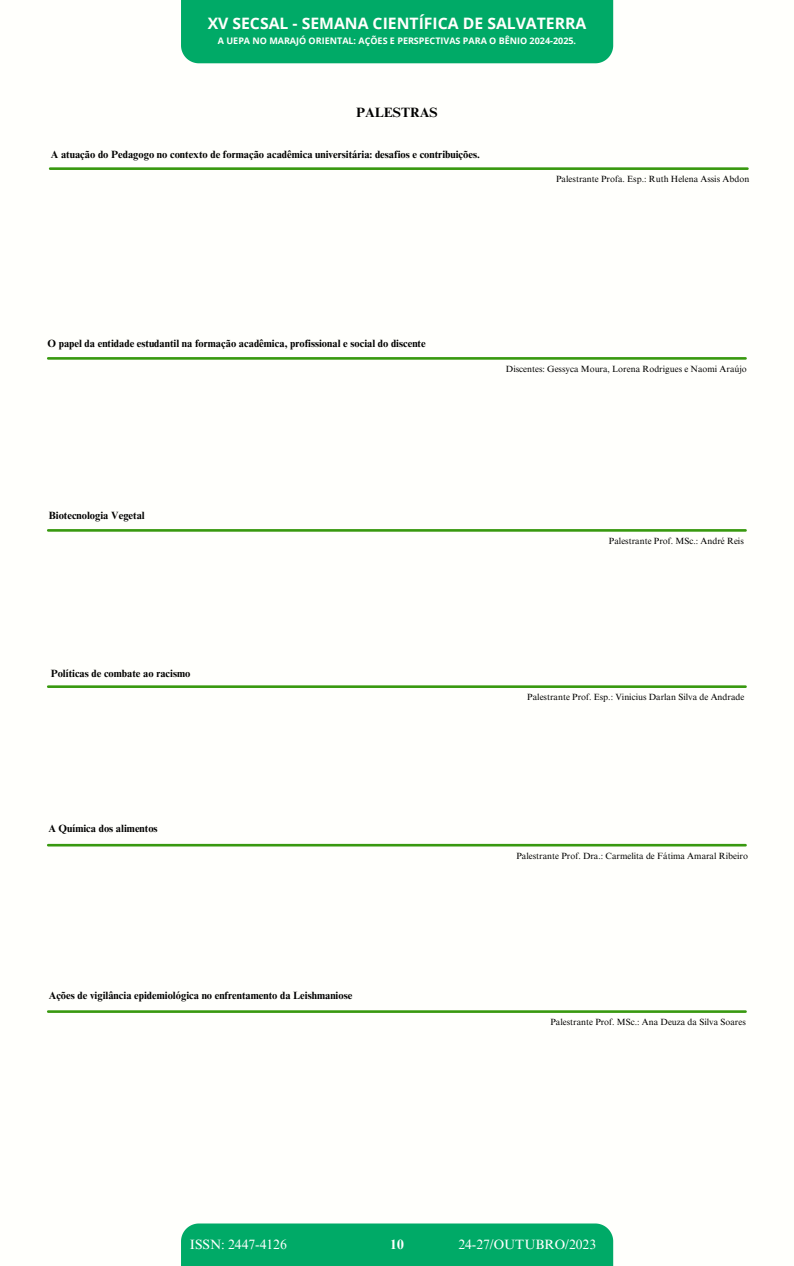
<style>
.page{position:relative;width:794px;height:1266px;background:#fff}
.page>*{position:absolute;margin:0;border:0;box-sizing:border-box;transform-origin:0 0}
.t1{font:700 15.75px "Open Sans";color:#fffffc}
.t2{font:13.5px "Times NRMT Pro";color:#fff}
.t3{font:700 13.5px "Times NRMT Pro";color:#000}
.t4{font:700 13.5px "Times NRMT Pro";color:#fff}
.t5{font:700 10.5px "Times NRMT Pro";color:#000}
.t6{font:9px "Times NRMT Pro";color:#000}
.t7{font:700 9px "Open Sans";color:#fffffc}
</style>
<div class="page">
<div style="left:181px;top:0;width:432px;height:63px;background:#00aa67"></div>
<div style="left:181px;top:1223px;width:432px;height:43px;background:#00aa67"></div>
<hr style="left:50px;top:167px;width:697px;height:3px;background:#38990f">
<hr style="left:48px;top:357px;width:697px;height:3px;background:#38990f">
<hr style="left:48px;top:529px;width:697px;height:3px;background:#38990f">
<hr style="left:48px;top:685px;width:697px;height:3px;background:#38990f">
<hr style="left:48px;top:844px;width:697px;height:2px;background:#38990f">
<hr style="left:48px;top:1010px;width:697px;height:3px;background:#38990f">
<p class="t1" style="left:207px;top:12px;width:380px">XV SECSAL - SEMANA CIENTÍFICA DE SALVATERRA</p>
<p class="t7" style="left:218px;top:34px;width:359px">A UEPA NO MARAJÓ ORIENTAL: AÇÕES E PERSPECTIVAS PARA O BÊNIO 2024-2025.</p>
<h3 class="t3" style="left:356px;top:107px;width:83px">PALESTRAS</h3>
<p class="t5" style="left:51px;top:150px;width:430px">A atuação do Pedagogo no contexto de formação acadêmica universitária: desafios e contribuições.</p>
<p class="t6" style="left:556px;top:176px;width:194px">Palestrante Profa. Esp.: Ruth Helena Assis Abdon</p>
<h3 class="t5" style="left:47px;top:340px;width:379px">O papel da entidade estudantil na formação acadêmica, profissional e social do discente</h3>
<p class="t5" style="left:49px;top:511px;width:97px">Biotecnologia Vegetal</p>
<p class="t5" style="left:51px;top:670px;width:141px">Políticas de combate ao racismo</p>
<h3 class="t5" style="left:48px;top:824px;width:111px">A Química dos alimentos</h3>
<p class="t5" style="left:49px;top:991px;width:305px">Ações de vigilância epidemiológica no enfrentamento da Leishmaniose</p>
<p class="t6" style="left:505px;top:365px;width:242px">Discentes: Gessyca Moura, Lorena Rodrigues e Naomi Araújo</p>
<h3 class="t6" style="left:608px;top:537px;width:136px">Palestrante Prof. MSc.: André Reis</h3>
<p class="t6" style="left:527px;top:693px;width:218px">Palestrante Prof. Esp.: Vinicius Darlan Silva de Andrade</p>
<p class="t6" style="left:516px;top:852px;width:233px">Palestrante Prof. Dra.: Carmelita de Fátima Amaral Ribeiro</p>
<h3 class="t6" style="left:550px;top:1018px;width:197px">Palestrante Prof. MSc.: Ana Deuza da Silva Soares</h3>
<p class="t2" style="left:190px;top:1239px;width:98px">ISSN: 2447-4126</p>
<h4 class="t4" style="left:390px;top:1239px;width:15px">10</h4>
<h1 class="t2" style="left:458px;top:1239px;width:139px">24-27/OUTUBRO/2023</h1>
</div>
